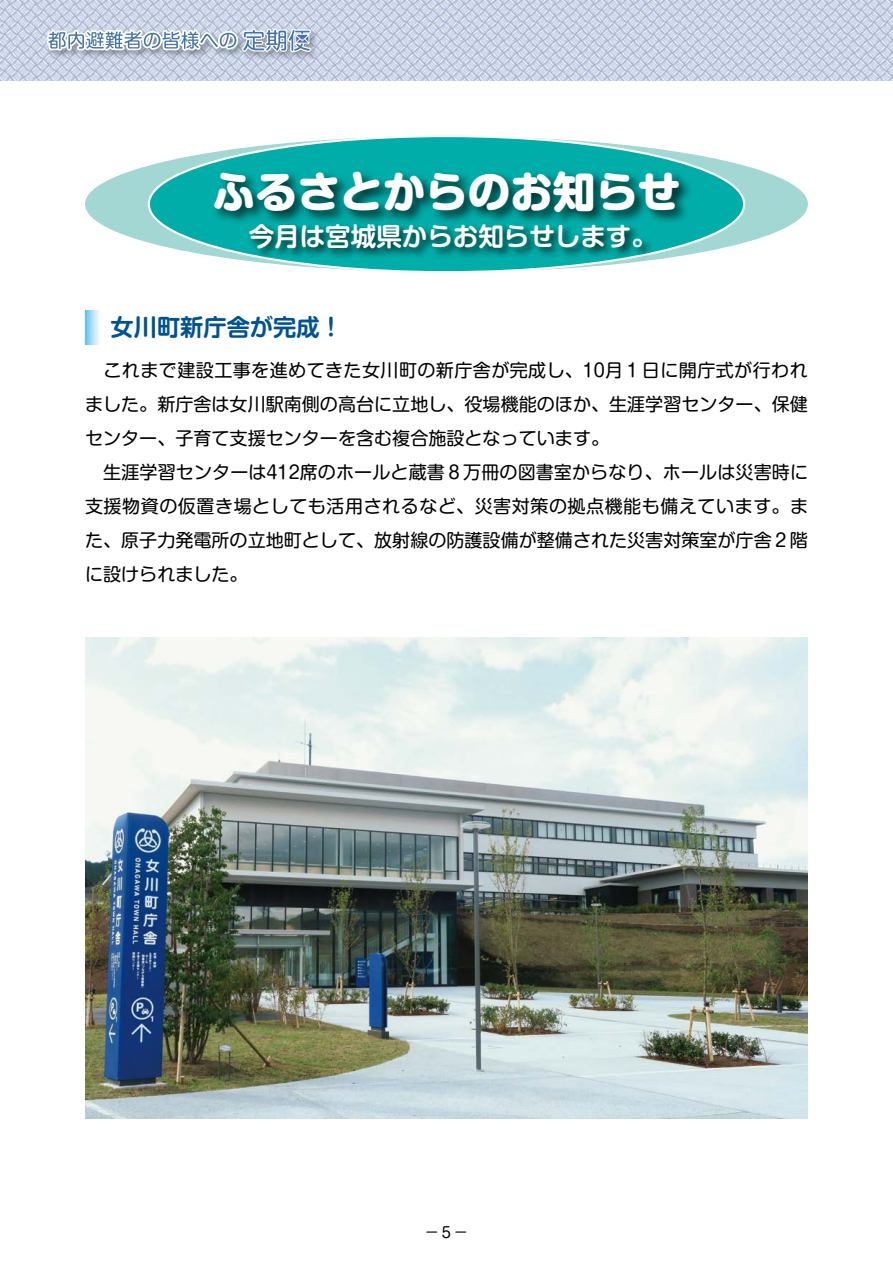
<style>
.page{position:relative;width:893px;height:1263px;background:#fff}
.page>*{position:absolute;margin:0;border:0;box-sizing:border-box;transform-origin:0 0}
.t1{font:800 42.45px "Shin M Go Pro";color:#fff}
.t2{font:700 25.5px "Shin M Go Pro De";color:#fff}
.t3{font:700 23.4px "Shin M Go Pro De";color:#005293}
.t4{font:18px/34px "Shin M Go Pro";color:#000}
.t5{font:14.85px "Shin M Go Pro";color:#000}
</style>
<div class="page">
<img style="left:0;top:0;width:893px;height:81px">
<div style="left:45px;top:27px;width:275px;height:34px;background:#000;opacity:.3"></div>
<svg style="left:47px;top:29px;width:264px;height:23px"></svg>
<div style="left:85px;top:136px;width:723px;height:136px;background:#a2d7d4;border-radius:50%"></div>
<div style="left:149px;top:136px;width:595px;height:136px;background:#00ada9;border-radius:50%"></div>
<div style="left:212px;top:168px;width:482px;height:58px;background:#000;opacity:.75"></div>
<div style="left:247px;top:222px;width:406px;height:37px;background:#000;opacity:.75"></div>
<svg style="left:85px;top:310px;width:14px;height:34px"></svg>
<img style="left:85px;top:638px;width:723px;height:480px">
<div style="left:425px;top:1230px;width:14px;height:4px;border:3px solid #fff"></div>
<div style="left:454px;top:1230px;width:14px;height:4px;border:3px solid #fff"></div>
<p class="t1" style="left:213px;top:157px;width:469px">ふるさとからのお知らせ</p>
<p class="t2" style="left:249px;top:215px;width:410px">今月は宮城県からお知らせします。</p>
<p class="t3" style="left:111px;top:308px;width:234px">女川町新庁舎が完成！</p>
<p class="t4" style="left:85px;top:351px;width:724px">　これまで建設工事を進めてきた女川町の新庁舎が完成し、10月１日に開庁式が行われました。新庁舎は女川駅南側の高台に立地し、役場機能のほか、生涯学習センター、保健センター、子育て支援センターを含む複合施設となっています。<br>　生涯学習センターは412席のホールと蔵書８万冊の図書室からなり、ホールは災害時に支援物資の仮置き場としても活用されるなど、災害対策の拠点機能も備えています。また、原子力発電所の立地町として、放射線の防護設備が整備された災害対策室が庁舎２階に設けられました。</p>
<p class="t5" style="left:425px;top:1220px;width:45px">−5−</p>
</div>
